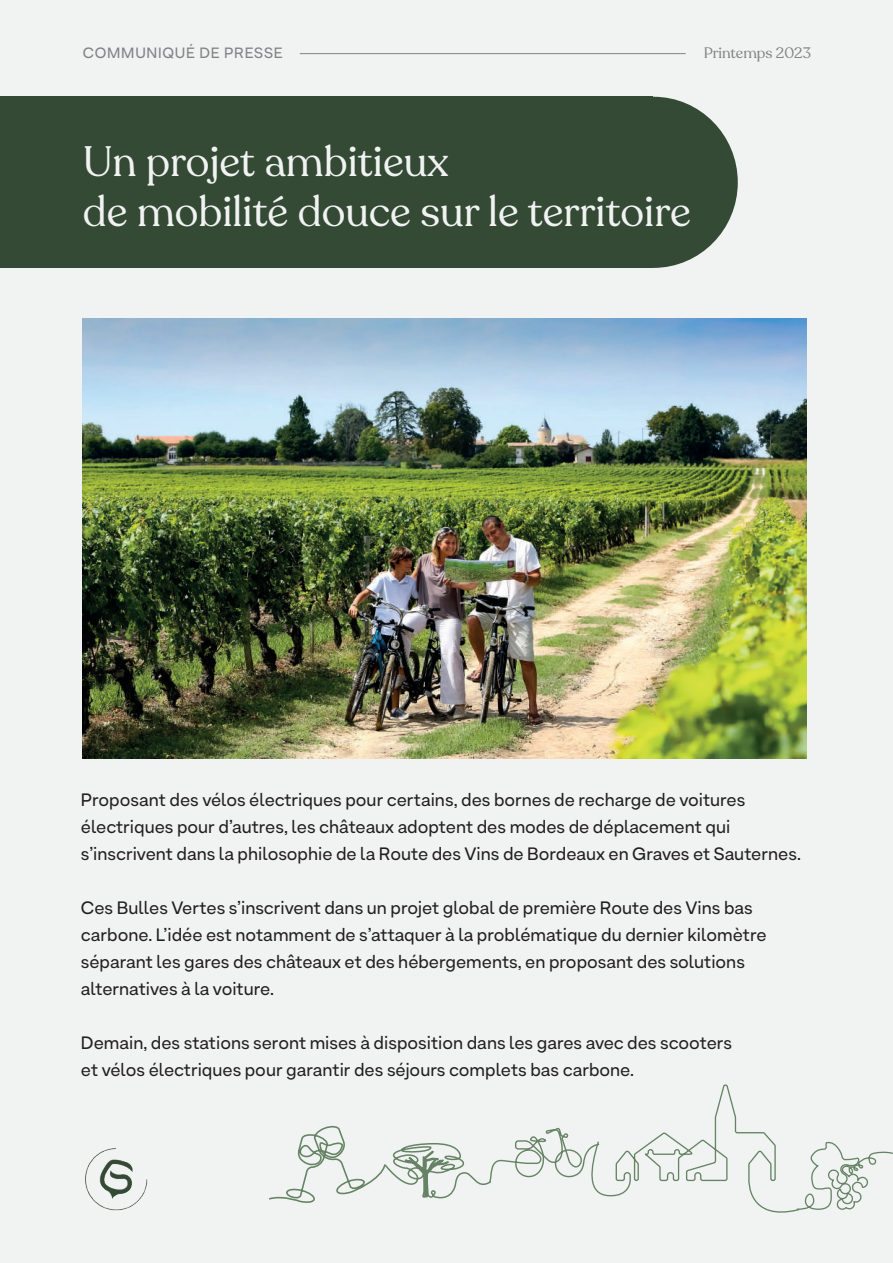
<style>
.page{position:relative;width:893px;height:1263px;background:#f1f3f2}
.page>*{position:absolute;margin:0;border:0;box-sizing:border-box;transform-origin:0 0}
.t1{font:42px/50.4px "Recoleta";color:#f1f3f2}
.t2{font:18px/27px "Armin Grotesk";color:#231f20}
.t3{font:15px "Armin Grotesk";letter-spacing:.05em;color:#808285}
.t4{font:15px "Recoleta";color:#808285}
</style>
<div class="page">
<hr style="left:300px;top:53px;width:386px;height:1px;background:#808285">
<div style="left:569px;top:97px;width:169px;height:171px;background:#344a35;border-radius:50%"></div>
<div style="left:0;top:97px;width:652px;height:171px;background:#344a35"></div>
<img style="left:85px;top:1148px;width:63px;height:63px">
<img style="left:83px;top:318px;width:723px;height:440px">
<svg style="left:269px;top:1084px;width:624px;height:129px"></svg>
<p class="t3" style="left:83px;top:44px;width:201px">COMMUNIQUÉ DE PRESSE</p>
<p class="t4" style="left:704px;top:44px;width:109px">Printemps 2023</p>
<h1 class="t1" style="left:83px;top:137px;width:609px">Un projet ambitieux<br>de mobilité douce sur le territoire</h1>
<p class="t2" style="left:81px;top:786px;width:721px">Proposant des vélos électriques pour certains, des bornes de recharge de voitures électriques pour d’autres, les châteaux adoptent des modes de déplacement qui s’inscrivent dans la philosophie de la Route des Vins de Bordeaux en Graves et Sauternes.</p>
<p class="t2" style="left:81px;top:894px;width:687px">Ces Bulles Vertes s’inscrivent dans un projet global de première Route des Vins bas carbone. L’idée est notamment de s’attaquer à la problématique du dernier kilomètre séparant les gares des châteaux et des hébergements, en proposant des solutions alternatives à la voiture.</p>
<p class="t2" style="left:81px;top:1029px;width:653px">Demain, des stations seront mises à disposition dans les gares avec des scooters et vélos électriques pour garantir des séjours complets bas carbone.</p>
</div>
